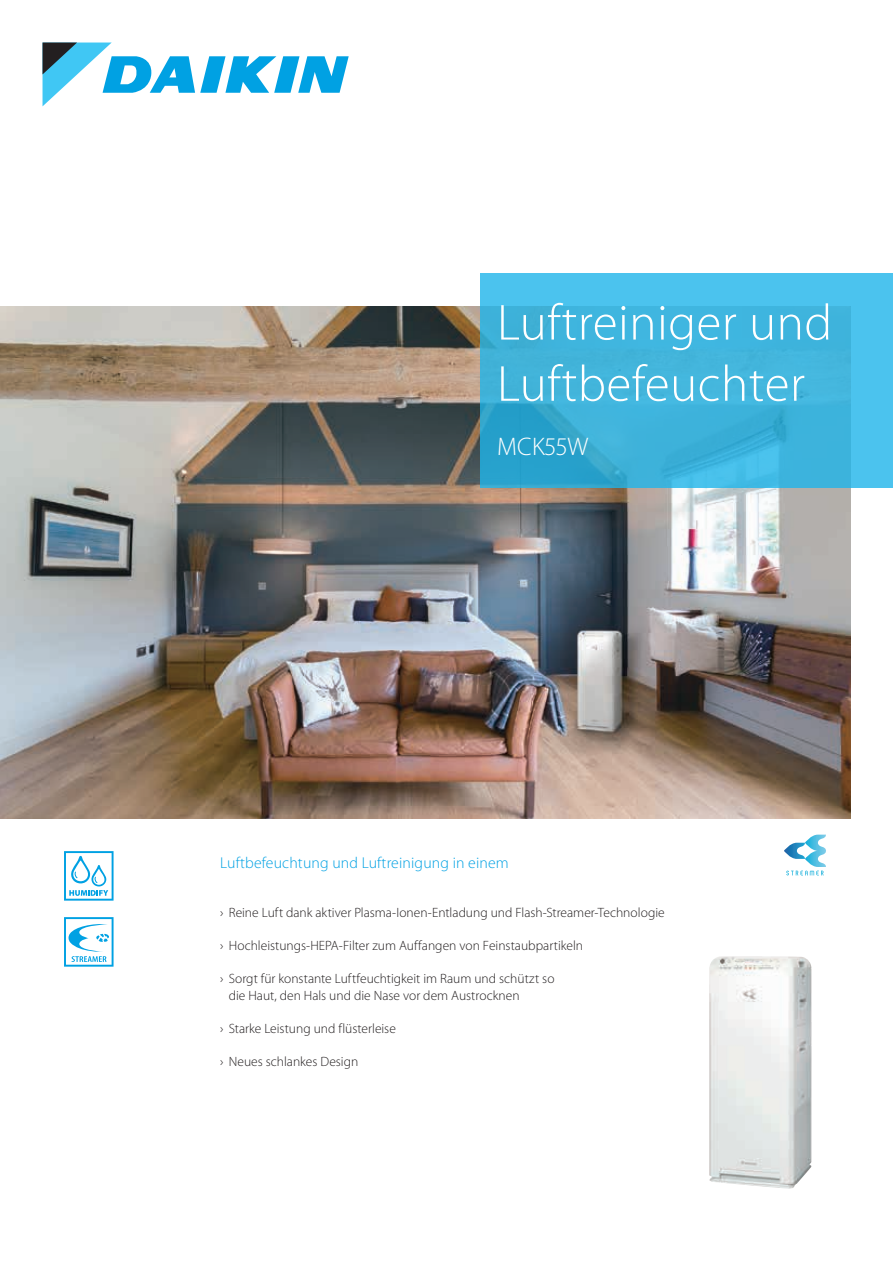
<style>
.page{position:relative;width:893px;height:1263px;background:#fff}
.page>*{position:absolute;margin:0;border:0;box-sizing:border-box;transform-origin:0 0}
.t1{font:300 51px/61.2px "Myriad Pro";letter-spacing:.01em;color:#fff}
.t2{font:300 25.5px "Myriad Pro";letter-spacing:.01em;color:#fff}
.t3{font:300 15.75px "Myriad Pro";letter-spacing:.01em;color:#00a1e3}
.t4{font:300 13.5px/16.5px "Myriad Pro";color:#231f20}
</style>
<div class="page">
<img style="left:0;top:307px;width:850px;height:511px">
<svg style="left:43px;top:43px;width:306px;height:63px"></svg>
<svg style="left:480px;top:274px;width:413px;height:214px;background:#40b5de"></svg>
<svg style="left:784px;top:835px;width:42px;height:40px"></svg>
<img style="left:709px;top:956px;width:102px;height:233px">
<svg style="left:64px;top:851px;width:50px;height:50px"></svg>
<svg style="left:64px;top:917px;width:50px;height:50px"></svg>
<h1 class="t1" style="left:497px;top:293px;width:337px">Luftreiniger und<br>Luftbefeuchter</h1>
<h2 class="t2" style="left:497px;top:433px;width:93px">MCK55W</h2>
<p class="t3" style="left:220px;top:854px;width:290px">Luftbefeuchtung und Luftreinigung in einem</p>
<p class="t4" style="left:220px;top:904px;width:446px">› Reine Luft dank aktiver Plasma-Ionen-Entladung und Flash-Streamer-Technologie</p>
<p class="t4" style="left:220px;top:937px;width:364px">› Hochleistungs-HEPA-Filter zum Auffangen von Feinstaubpartikeln</p>
<p class="t4" style="left:229px;top:970px;width:327px;text-indent:-9px">› Sorgt für konstante Luftfeuchtigkeit im Raum und schützt so die Haut, den Hals und die Nase vor dem Austrocknen</p>
<p class="t4" style="left:220px;top:1020px;width:177px">› Starke Leistung und flüsterleise</p>
<p class="t4" style="left:220px;top:1053px;width:139px">› Neues schlankes Design</p>
</div>
